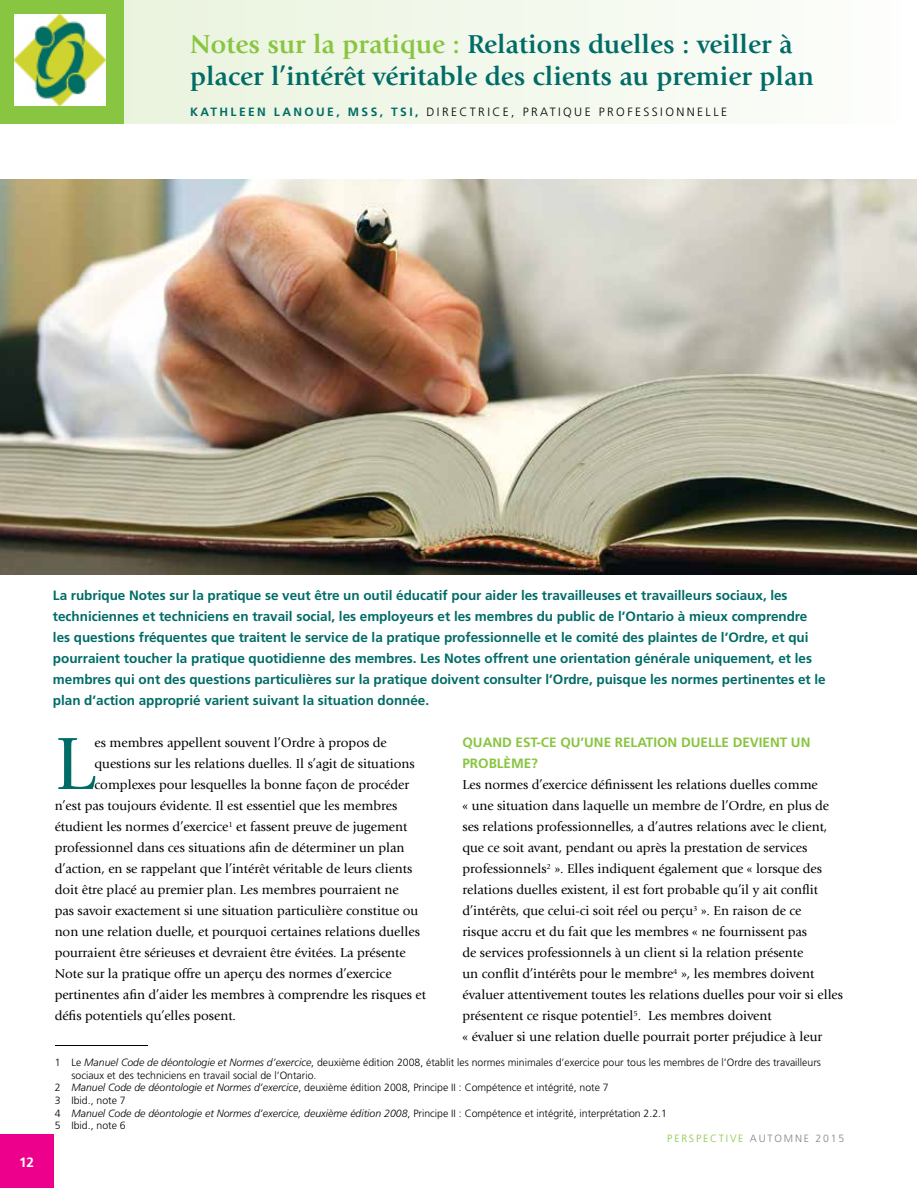
<style>
.page{position:relative;width:918px;height:1188px;background:#fff}
.page>*{position:absolute;margin:0;border:0;box-sizing:border-box;transform-origin:0 0}
.t1{font:77.1px "Giovanni Std";color:#006c67}
.t2{font:700 27px/32.4px "Giovanni Std";color:#006c67}
.t3{font:13.5px/21px "Giovanni Std";color:#000}
.t4{font:700 13.5px/21px "Frutiger LT Std";color:#006c67}
.t5{font:700 13.5px/21px "Frutiger LT Std";color:#88c540}
.t6{font:700 13.5px "Frutiger LT Std";color:#fff}
.t7{font:300 12px "Frutiger LT Std";letter-spacing:.2em;color:#000}
.t8{font:300 10.5px "Frutiger LT Std";color:#000}
.t9{font:italic 300 10.5px "Frutiger LT Std";color:#000}
.t10{font:300 10.5px "Frutiger LT Std";letter-spacing:.17em;color:#88c540}
.s1{color:#88c540}
.s2{font-weight:700;color:#006c67}
.s3{font-style:italic}
.s4{font-style:normal}
.s5{color:#808285}
</style>
<div class="page">
<div style="left:0;top:1135px;width:53px;height:53px;background:#ec008c"></div>
<div style="left:0;top:0;width:124px;height:124px;background:#88c540"></div>
<div style="left:124px;top:0;width:794px;height:124px;background:linear-gradient(to right,#e9f3dd,#fdfefc)"></div>
<hr style="left:917px;top:0;width:1px;height:124px;background:#88c540">
<img style="left:0;top:179px;width:917px;height:395px">
<hr style="left:55px;top:1045px;width:93px;height:1px;background:#000">
<img style="left:14px;top:14px;width:92px;height:92px">
<h2 class="t2" style="left:190px;top:28px;width:625px"><span class="s1">Notes sur la pratique :</span> Relations duelles : veiller à placer l’intérêt véritable des clients au premier plan</h2>
<p class="t7" style="left:190px;top:105px;width:539px"><span class="s2">KATHLEEN LANOUE, MSS, TSI,</span> DIRECTRICE, PRATIQUE PROFESSIONNELLE</p>
<p class="t6" style="left:19px;top:1155px;width:17px">12</p>
<p class="t4" style="left:53px;top:585px;width:774px">La rubrique Notes sur la pratique se veut être un outil éducatif pour aider les travailleuses et travailleurs sociaux, les techniciennes et techniciens en travail social, les employeurs et les membres du public de l’Ontario à mieux comprendre les questions fréquentes que traitent le service de la pratique professionnelle et le comité des plaintes de l’Ordre, et qui pourraient toucher la pratique quotidienne des membres. Les Notes offrent une orientation générale uniquement, et les membres qui ont des questions particulières sur la pratique doivent consulter l’Ordre, puisque les normes pertinentes et le plan d’action approprié varient suivant la situation donnée.</p>
<h1 class="t1" style="left:55px;top:720px;width:42px">L</h1>
<p class="t3" style="left:95px;top:732px;width:294px">es membres appellent souvent l’Ordre à propos de</p>
<p class="t3" style="left:95px;top:753px;width:322px">questions sur les relations duelles. Il s’agit de situations</p>
<p class="t3" style="left:95px;top:774px;width:316px">complexes pour lesquelles la bonne façon de procéder</p>
<p class="t3" style="left:55px;top:795px;width:344px">n’est pas toujours évidente. Il est essentiel que les membres</p>
<p class="t3" style="left:55px;top:816px;width:354px">étudient les normes d’exercice<sup>1</sup> et fassent preuve de jugement</p>
<p class="t3" style="left:55px;top:837px;width:351px">professionnel dans ces situations afin de déterminer un plan</p>
<p class="t3" style="left:55px;top:858px;width:359px">d’action, en se rappelant que l’intérêt véritable de leurs clients</p>
<p class="t3" style="left:55px;top:879px;width:345px">doit être placé au premier plan. Les membres pourraient ne</p>
<p class="t3" style="left:55px;top:900px;width:365px">pas savoir exactement si une situation particulière constitue ou</p>
<p class="t3" style="left:55px;top:921px;width:367px">non une relation duelle, et pourquoi certaines relations duelles</p>
<p class="t3" style="left:55px;top:942px;width:353px">pourraient être sérieuses et devraient être évitées. La présente</p>
<p class="t3" style="left:55px;top:963px;width:338px">Note sur la pratique offre un aperçu des normes d’exercice</p>
<p class="t3" style="left:55px;top:984px;width:373px">pertinentes afin d’aider les membres à comprendre les risques et</p>
<p class="t3" style="left:55px;top:1005px;width:183px">défis potentiels qu’elles posent.</p>
<p class="t5" style="left:463px;top:732px;width:349px">QUAND EST-CE QU’UNE RELATION DUELLE DEVIENT UN<br>PROBLÈME?</p>
<p class="t3" style="left:463px;top:774px;width:382px">Les normes d’exercice définissent les relations duelles comme<br>« une situation dans laquelle un membre de l’Ordre, en plus de ses relations professionnelles, a d’autres relations avec le client, que ce soit avant, pendant ou après la prestation de services professionnels<sup>2</sup> ». Elles indiquent également que « lorsque des relations duelles existent, il est fort probable qu’il y ait conflit d’intérêts, que celui-ci soit réel ou perçu<sup>3</sup> ». En raison de ce<br>risque accru et du fait que les membres « ne fournissent pas<br>de services professionnels à un client si la relation présente<br>un conflit d’intérêts pour le membre<sup>4</sup> », les membres doivent évaluer attentivement toutes les relations duelles pour voir si elles présentent ce risque potentiel<sup>5</sup>. Les membres doivent<br>« évaluer si une relation duelle pourrait porter préjudice à leur</p>
<p class="t8" style="left:55px;top:1057px;width:767px">1 Le <span class="s3">Manuel Code de déontologie et Normes d’exercice</span>, deuxième édition 2008, établit les normes minimales d’exercice pour tous les membres de l’Ordre des travailleurs</p>
<p class="t8" style="left:71px;top:1069px;width:247px">sociaux et des techniciens en travail social de l’Ontario.</p>
<p class="t8" style="left:55px;top:1082px;width:555px">2 <span class="s3">Manuel Code de déontologie et Normes d’exercice</span>, deuxième édition 2008, Principe II : Compétence et intégrité, note 7</p>
<p class="t8" style="left:55px;top:1094px;width:72px">3 Ibid., note 7</p>
<p class="t9" style="left:55px;top:1107px;width:613px"><span class="s4">4</span> Manuel Code de déontologie et Normes d’exercice, deuxième édition 2008<span class="s4">, Principe II : Compétence et intégrité, interprétation 2.2.1</span></p>
<p class="t8" style="left:55px;top:1120px;width:72px">5 Ibid., note 6</p>
<p class="t10" style="left:667px;top:1132px;width:179px">PERSPECTIVE <span class="s5">AUTOMNE 2015</span></p>
</div>
